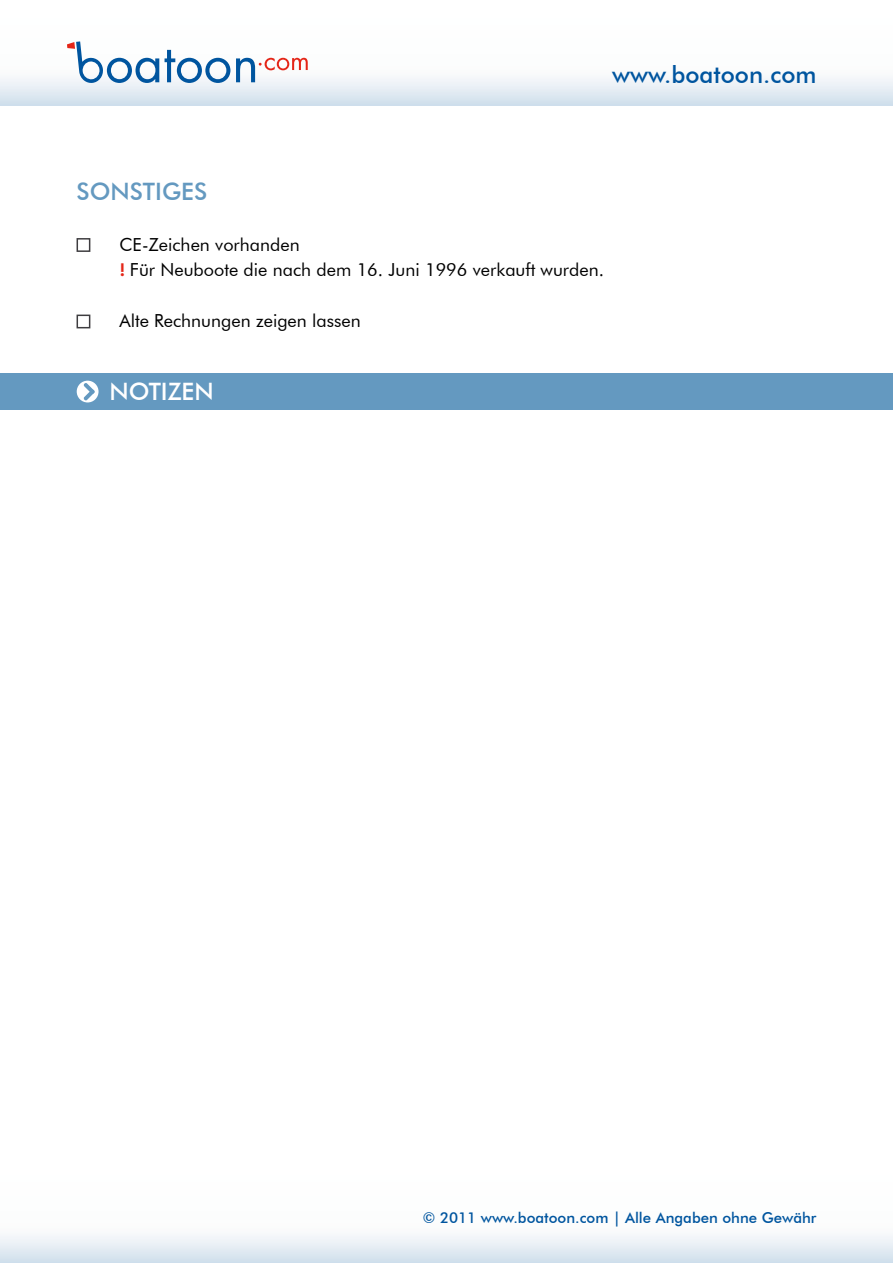
<style>
.page{position:relative;width:893px;height:1263px;background:#fff}
.page>*{position:absolute;margin:0;border:0;box-sizing:border-box;transform-origin:0 0}
.t1{font:500 24px "Futura BT";color:#00559f}
.t2{font:500 24px "Futura BT";color:#6499c0}
.t3{font:500 24px "Futura BT";color:#fff}
.t4{font:18px/25.5px "Futura BT";color:#000}
.t5{font:500 15px "Futura BT";color:#00559f}
.s1{font-family:"Futura BQ";font-weight:600;color:#e42618}
</style>
<div class="page">
<svg style="left:165px;top:50px;width:65px;height:33px"></svg>
<svg style="left:236px;top:58px;width:72px;height:24px"></svg>
<svg style="left:67px;top:41px;width:92px;height:42px"></svg>
<div style="left:77px;top:238px;width:13px;height:14px;background:#fff;border:2px solid #3e3d40"></div>
<div style="left:77px;top:315px;width:13px;height:13px;background:#fff;border:2px solid #3e3d40"></div>
<div style="left:0;top:373px;width:893px;height:37px;background:#6499c0"></div>
<div style="left:77px;top:381px;width:22px;height:21px;background:#fff;border-radius:50%"></div>
<svg style="left:84px;top:383px;width:11px;height:18px"></svg>
<h1 class="t1" style="left:612px;top:60px;width:206px">www.boatoon.com</h1>
<h1 class="t2" style="left:77px;top:177px;width:132px">Sonstiges</h1>
<p class="t4" style="left:119px;top:231px;width:486px">CE-Zeichen vorhanden<br><span class="s1">!</span> Für Neuboote die nach dem 16. Juni 1996 verkauft wurden.</p>
<p class="t4" style="left:119px;top:308px;width:243px">Alte Rechnungen zeigen lassen</p>
<h1 class="t3" style="left:109px;top:377px;width:106px">notizen</h1>
<p class="t5" style="left:423px;top:1208px;width:395px">© 2011 www.boatoon.com | Alle Angaben ohne Gewähr</p>
</div>
